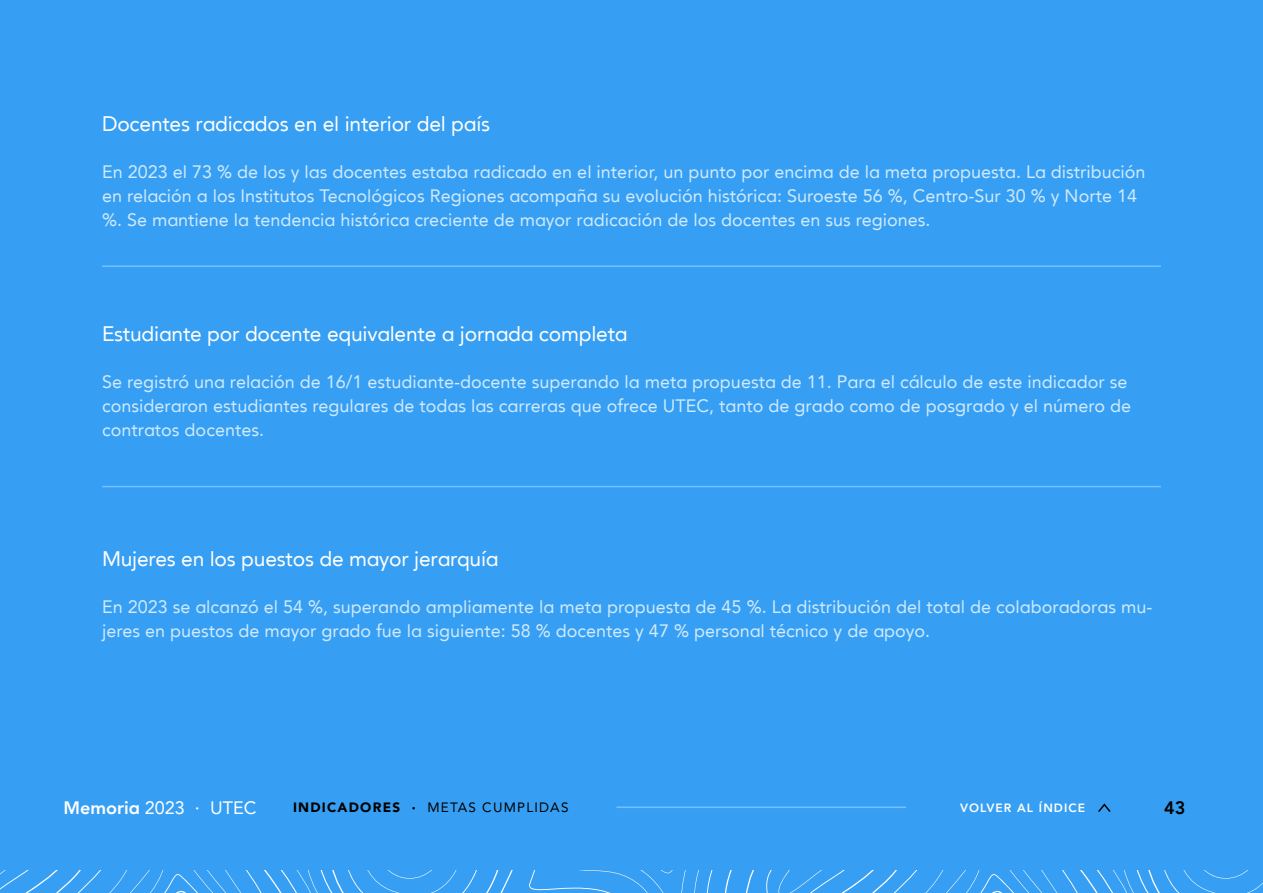
<style>
.page{position:relative;width:1263px;height:893px;background:#fff}
.page>*{position:absolute;margin:0;border:0;box-sizing:border-box;transform-origin:0 0}
.t1{font:21px "UTE Ctxt Roman";letter-spacing:-.01em;color:#fff}
.t2{font:18px/24px "UTE Ctxt Roman";color:#cfeaff}
.t3{font:18px "UTE Ctxt Roman";color:#fff}
.t4{font:800 18px "UTE Ctxt";color:#000}
.t5{font:13.5px "UTE Ctxt Roman";letter-spacing:.09em;color:#000}
.t6{font:800 12px "UTE Ctxt";letter-spacing:.09em;color:#fff}
.s1{font-family:"UTE Ctxt";font-weight:800}
.s2{font-family:"UTE Ctxt";font-weight:900}
</style>
<div class="page">
<div style="left:0;top:1px;width:1263px;height:892px;background:#379ff3"></div>
<svg style="left:0;top:870px;width:1263px;height:23px"></svg>
<svg style="left:1098px;top:803px;width:13px;height:9px"></svg>
<hr style="left:102px;top:486px;width:1059px;height:1px;background:#71c1ff">
<hr style="left:102px;top:265px;width:1059px;height:2px;background:#71c1ff">
<hr style="left:616px;top:806px;width:290px;height:2px;background:#71c1ff">
<p class="t1" style="left:102px;top:111px;width:390px">Docentes radicados en el interior del país</p>
<p class="t2" style="left:102px;top:159px;width:1045px">En 2023 el 73 % de los y las docentes estaba radicado en el interior, un punto por encima de la meta propuesta. La distribución en relación a los Institutos Tecnológicos Regiones acompaña su evolución histórica: Suroeste 56 %, Centro-Sur 30 % y Norte 14 %. Se mantiene la tendencia histórica creciente de mayor radicación de los docentes en sus regiones.</p>
<p class="t1" style="left:102px;top:321px;width:527px">Estudiante por docente equivalente a jornada completa</p>
<p class="t2" style="left:102px;top:370px;width:1031px">Se registró una relación de 16/1 estudiante-docente superando la meta propuesta de 11. Para el cálculo de este indicador se consideraron estudiantes regulares de todas las carreras que ofrece UTEC, tanto de grado como de posgrado y el número de contratos docentes.</p>
<p class="t1" style="left:102px;top:546px;width:398px">Mujeres en los puestos de mayor jerarquía</p>
<p class="t2" style="left:102px;top:595px;width:1052px">En 2023 se alcanzó el 54 %, superando ampliamente la meta propuesta de 45 %. La distribución del total de colaboradoras mu&shy;jeres en puestos de mayor grado fue la siguiente: 58 % docentes y 47 % personal técnico y de apoyo.</p>
<p class="t3" style="left:63px;top:797px;width:194px"><span class="s1">Memoria</span> 2023 · UTEC</p>
<p class="t5" style="left:293px;top:800px;width:277px"><span class="s2">INDICADORES ·</span> METAS CUMPLIDAS</p>
<p class="t6" style="left:960px;top:800px;width:127px">VOLVER AL ÍNDICE</p>
<p class="t4" style="left:1164px;top:797px;width:23px">43</p>
</div>
